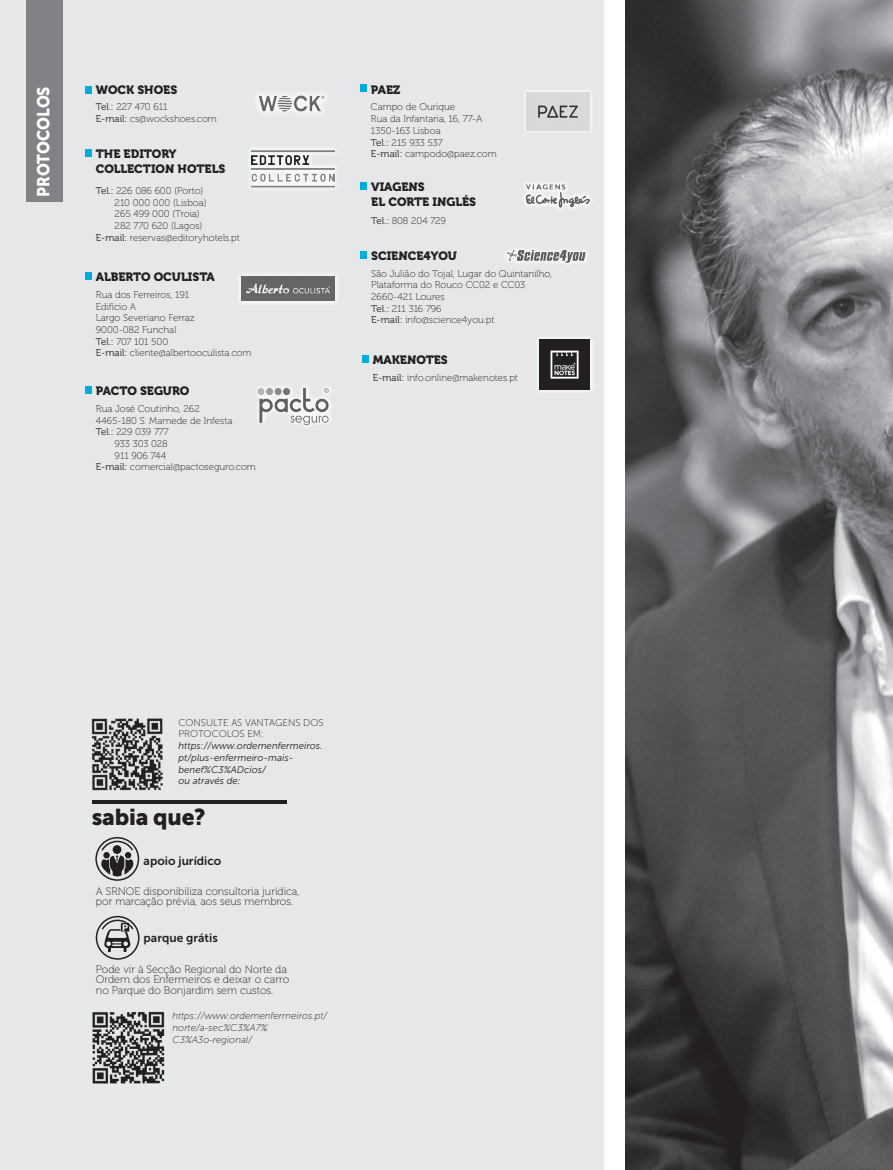
<style>
.page{position:relative;width:893px;height:1170px;background:#fff}
.page>*{position:absolute;margin:0;border:0;box-sizing:border-box;transform-origin:0 0}
.t1{font:22.8px "Museo Sans 900";letter-spacing:-.01em;color:#231f20}
.t2{font:17.4px "Museo Sans 900";letter-spacing:-.005em;color:#fff;scale:.91 1}
.t3{font:12px/14.4px "Museo 900";color:#231f20}
.t4{font:12px "Museo Sans 700";color:#231f20}
.t5{font:10.8px/10.5px "Museo 100";color:#231f20}
.t6{font:9.75px/11.7px "Museo 100";color:#231f20}
.t7{font:italic 9.75px/11.7px "Museo Sans 300";color:#231f20}
.t8{font:italic 9.75px/11.7px "Museo Sans 100";color:#231f20}
.t9{font:9.75px/11.7px "Museo Sans 100";color:#231f20}
.t10{font:700 9.3px "Arial";color:#fff}
.s1{font-family:"Museo 300"}
</style>
<div class="page">
<div style="left:0;top:0;width:604px;height:1169px;background:#e6e7e9"></div>
<div style="left:27px;top:0;width:36px;height:202px;background:#808285"></div>
<hr style="left:92px;top:800px;width:194px;height:4px;background:#231f20">
<img style="left:91px;top:718px;width:72px;height:73px">
<div style="left:96px;top:915px;width:44px;height:44px;border:2px solid #231f20;border-radius:50%"></div>
<div style="left:95px;top:836px;width:44px;height:44px;border:2px solid #231f20;border-radius:50%"></div>
<svg style="left:101px;top:918px;width:34px;height:33px"></svg>
<svg style="left:100px;top:839px;width:34px;height:38px"></svg>
<img style="left:92px;top:1011px;width:73px;height:73px">
<div style="left:85px;top:86px;width:7px;height:7px;background:#00acdb"></div>
<div style="left:85px;top:150px;width:7px;height:7px;background:#00acdb"></div>
<div style="left:85px;top:272px;width:7px;height:7px;background:#00acdb"></div>
<img style="left:625px;top:0;width:268px;height:1169px">
<img style="left:256px;top:93px;width:70px;height:20px">
<div style="left:246px;top:145px;width:94px;height:48px;background:#eaebed"></div>
<img style="left:252px;top:149px;width:82px;height:39px">
<div style="left:85px;top:386px;width:7px;height:7px;background:#00acdb"></div>
<div style="left:234px;top:270px;width:107px;height:38px;background:#fff;opacity:.75"></div>
<img style="left:241px;top:277px;width:93px;height:24px">
<img style="left:257px;top:387px;width:74px;height:39px">
<div style="left:362px;top:355px;width:7px;height:7px;background:#00acdb"></div>
<div style="left:534px;top:333px;width:61px;height:62px;background:#fff;opacity:.75"></div>
<img style="left:540px;top:339px;width:50px;height:50px">
<div style="left:360px;top:85px;width:7px;height:7px;background:#00acdb"></div>
<div style="left:523px;top:88px;width:70px;height:46px;background:#fff;opacity:.75"></div>
<img style="left:527px;top:92px;width:62px;height:38px">
<div style="left:360px;top:182px;width:7px;height:7px;background:#00acdb"></div>
<img style="left:524px;top:183px;width:67px;height:26px">
<div style="left:360px;top:251px;width:7px;height:7px;background:#00acdb"></div>
<img style="left:507px;top:251px;width:79px;height:11px">
<h2 class="t2" style="left:34px;top:197px;width:123px;rotate:-90deg">PROTOCOLOS</h2>
<p class="t3" style="left:96px;top:82px;width:83px">WOCK SHOES</p>
<p class="t6" style="left:96px;top:101px;width:123px"><span class="s1">Tel.:</span> 227 470 611<br><span class="s1">E-mail:</span> cs@wockshoes.com</p>
<p class="t3" style="left:96px;top:147px;width:131px">THE EDITORY<br>COLLECTION HOTELS</p>
<p class="t6" style="left:96px;top:185px;width:109px"><span class="s1">Tel.:</span> 226 086 600 (Porto)</p>
<p class="t6" style="left:115px;top:197px;width:94px">210 000 000 (Lisboa)</p>
<p class="t6" style="left:115px;top:208px;width:87px">265 499 000 (Troia)</p>
<p class="t6" style="left:115px;top:220px;width:89px">282 770 620 (Lagos)</p>
<p class="t6" style="left:96px;top:232px;width:146px"><span class="s1">E-mail:</span> reservas@editoryhotels.pt</p>
<p class="t3" style="left:96px;top:270px;width:120px">ALBERTO OCULISTA</p>
<p class="t6" style="left:96px;top:289px;width:157px">Rua dos Ferreiros, 191<br>Edifício A<br>Largo Severiano Ferraz<br>9000-082 Funchal<br><span class="s1">Tel.:</span> 707 101 500<br><span class="s1">E-mail:</span> cliente@albertooculista.com</p>
<p class="t3" style="left:96px;top:384px;width:95px">PACTO SEGURO</p>
<p class="t6" style="left:96px;top:403px;width:105px">Rua José Coutinho, 262</p>
<p class="t6" style="left:96px;top:414px;width:138px">4465-180 S. Mamede de Infesta</p>
<p class="t6" style="left:96px;top:426px;width:74px"><span class="s1">Tel.:</span> 229 039 777</p>
<p class="t6" style="left:115px;top:438px;width:55px">933 303 028</p>
<p class="t6" style="left:115px;top:450px;width:53px">911 906 744</p>
<p class="t6" style="left:96px;top:461px;width:162px"><span class="s1">E-mail:</span> comercial@pactoseguro.com</p>
<p class="t3" style="left:371px;top:83px;width:31px">PAEZ</p>
<p class="t6" style="left:371px;top:101px;width:127px">Campo de Ourique<br>Rua da Infantaria, 16, 77-A<br>1350-163 Lisboa<br><span class="s1">Tel.:</span> 215 933 537<br><span class="s1">E-mail:</span> campodo@paez.com</p>
<p class="t3" style="left:371px;top:180px;width:106px">VIAGENS<br>EL CORTE INGLÉS</p>
<p class="t6" style="left:371px;top:215px;width:76px"><span class="s1">Tel.:</span> 808 204 729</p>
<p class="t3" style="left:371px;top:248px;width:87px">SCIENCE4YOU</p>
<p class="t6" style="left:371px;top:267px;width:182px">São Julião do Tojal, Lugar do Quintanilho,<br>Plataforma do Rouco CC02 e CC03<br>2660-421 Loures<br><span class="s1">Tel.:</span> 211 316 796<br><span class="s1">E-mail:</span> info@science4you.pt</p>
<p class="t3" style="left:373px;top:352px;width:76px">MAKENOTES</p>
<p class="t6" style="left:373px;top:371px;width:147px"><span class="s1">E-mail:</span> info.online@makenotes.pt</p>
<p class="t9" style="left:178px;top:716px;width:147px">CONSULTE AS VANTAGENS DOS<br>PROTOCOLOS EM:</p>
<p class="t7" style="left:178px;top:740px;width:146px">https://www.ordemenfermeiros. pt/plus-enfermeiro-mais&shy;benef%C3%ADcios/<br>ou através de:</p>
<h1 class="t1" style="left:92px;top:804px;width:116px">sabia que?</h1>
<p class="t4" style="left:144px;top:853px;width:79px">apoio jurídico</p>
<p class="t5" style="left:96px;top:886px;width:205px">A SRNOE disponibiliza consultoria jurídica, por marcação prévia, aos seus membros.</p>
<p class="t10" style="left:122px;top:921px;width:8px">P</p>
<p class="t4" style="left:144px;top:931px;width:76px">parque grátis</p>
<p class="t5" style="left:96px;top:963px;width:195px">Pode vir à Secção Regional do Norte da<br>Ordem dos Enfermeiros e deixar o carro no Parque do Bonjardim sem custos.</p>
<p class="t8" style="left:173px;top:1010px;width:156px">https://www.ordemenfermeiros.pt/ norte/a-sec%C3%A7%<br>C3%A3o-regional/</p>
</div>
